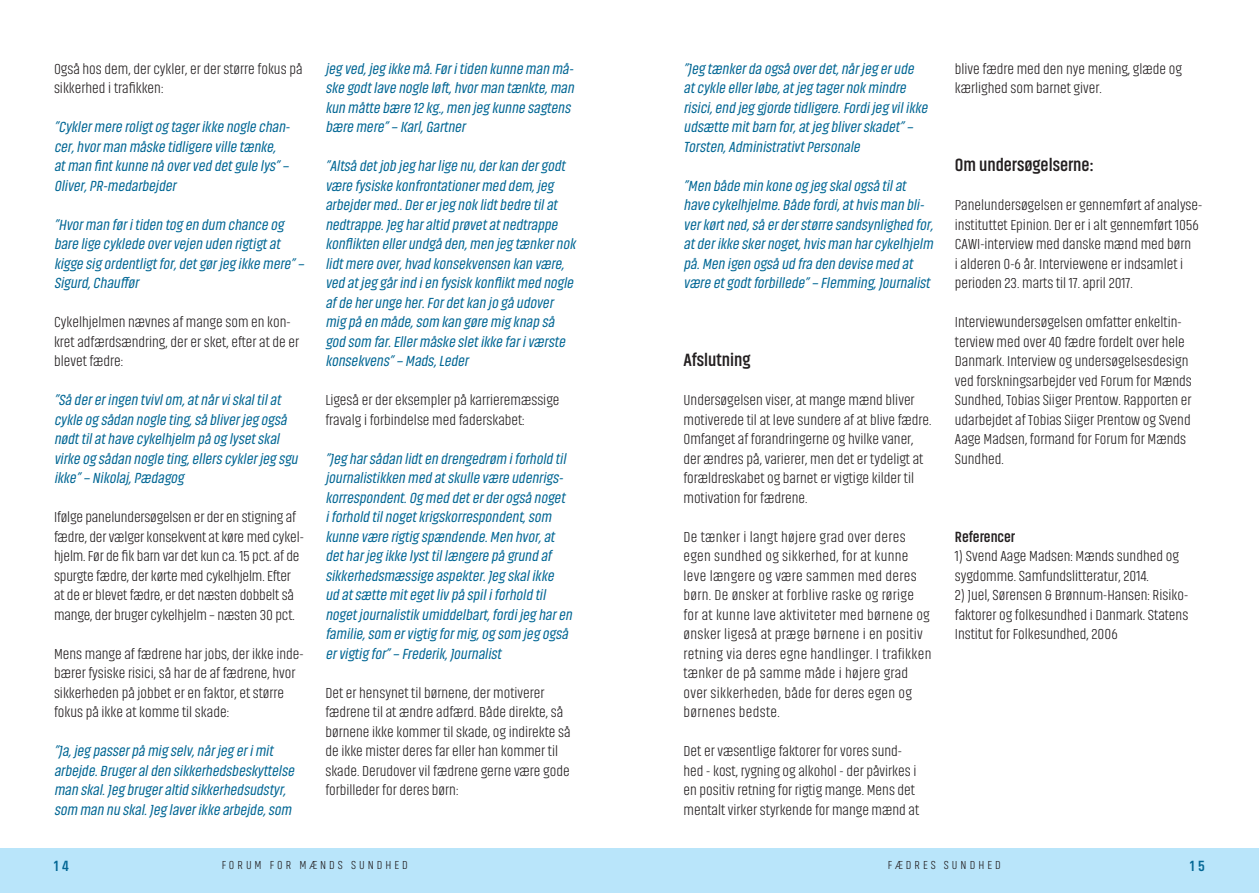
<style>
.page{position:relative;width:1259px;height:893px;background:#fff}
.page>*{position:absolute;margin:0;border:0;box-sizing:border-box;transform-origin:0 0}
.Rubrik{font:700 18px "Akhand";color:#231f20}
.Kursiv{font:italic 15px/19.5px "Akhand";color:#016694}
.Brød{font:300 15px/19.5px "Akhand";color:#231f20}
.Brød-2{font:300 15px/19.5px "Akhand";letter-spacing:.02em;color:#231f20}
.Brød-3{font:700 15px "Akhand";color:#231f20}
.t1{font:700 15px "Akhand";color:#016694}
.t2{font:300 12px "Akhand";letter-spacing:.25em;color:#231f20}
</style>
<div class="page">
<div style="left:0;top:848px;width:1259px;height:45px;background:#b9e5fa"></div>
<p class="Brød" style="left:54px;top:59px;width:250px">Også hos dem, der cykler, er der større fokus på sikkerhed i trafikken:</p>
<p class="Kursiv" style="left:54px;top:117px;width:240px">”Cyklermere roligtog tagerikke nogle chan&shy;cer,hvorman måske tidligere ville tænke, atman fintkunne nå overved detgule lys”– Oliver,PR-medarbejder</p>
<p class="Kursiv" style="left:54px;top:215px;width:254px">”Hvorman føritiden tog en dum chance og bare lige cyklede overvejen uden rigtigtat kigge sig ordentligtfor,detgørjeg ikke mere”– Sigurd,Chauffør</p>
<p class="Brød" style="left:54px;top:312px;width:247px">Cykelhjelmen nævnes af mange som en kon&shy;kret adfærdsændring, der er sket, efter at de er blevet fædre:</p>
<p class="Kursiv" style="left:54px;top:390px;width:248px">”Så dereringen tvivlom,atnårviskaltilat cykle og sådan nogle ting,så bliverjeg også nødttilathave cykelhjelm på og lysetskal virke og sådan nogle ting,ellers cyklerjeg sgu ikke”– Nikolaj,Pædagog</p>
<p class="Brød" style="left:54px;top:507px;width:251px">Ifølge panelundersøgelsen er der en stigning af fædre, der vælger konsekvent at køre med cykel&shy;hjelm. Før de fik barn var det kun ca. 15 pct. af de spurgte fædre, der kørte med cykelhjelm. Efter at de er blevet fædre, er det næsten dobbelt så mange, der bruger cykelhjelm – næsten 30 pct.</p>
<p class="Brød" style="left:54px;top:644px;width:251px">Mens mange af fædrene har jobs, der ikke inde&shy;bærer fysiske risici, så har de af fædrene, hvor sikkerheden på jobbet er en faktor, et større fokus på ikke at komme til skade:</p>
<p class="Kursiv" style="left:54px;top:741px;width:244px">”Ja,jeg passerpå mig selv,nårjeg erimit arbejde.Brugeralden sikkerhedsbeskyttelse man skal.Jeg brugeraltid sikkerhedsudstyr, som man nu skal.Jeg laverikke arbejde,som</p>
<p class="Kursiv" style="left:325px;top:59px;width:253px">jeg ved,jeg ikke må.Føritiden kunne man må&shy;ske godtlave nogle løft,hvorman tænkte,man kun måtte bære 12 kg.,men jeg kunne sagtens bære mere”– Karl,Gartner</p>
<p class="Kursiv" style="left:325px;top:156px;width:254px">”Altså detjob jeg harlige nu,derkan dergodt være fysiske konfrontationermed dem,jeg arbejdermed..Dererjeg nok lidtbedre tilat nedtrappe.Jeg haraltid prøvetatnedtrappe konflikten ellerundgå den,men jeg tænkernok lidtmere over,hvad konsekvensen kan være, ved atjeg gårind ien fysisk konfliktmed nogle afde herunge her.Fordetkan jo gå udover mig på en måde,som kan gøre mig knap så god som far.Ellermåske sletikke fariværste konsekvens”– Mads,Leder</p>
<p class="Brød" style="left:325px;top:390px;width:236px">Ligeså er der eksempler på karrieremæssige fravalg i forbindelse med faderskabet:</p>
<p class="Kursiv" style="left:325px;top:449px;width:251px">”Jeg harsådan lidten drengedrøm iforhold til journalistikken med atskulle være udenrigs&shy;korrespondent.Og med deterderogså noget iforhold tilnogetkrigskorrespondent,som kunne være rigtig spændende.Men hvor,at detharjeg ikke lysttillængere på grund af sikkerhedsmæssige aspekter.Jeg skalikke ud atsætte mitegetliv på spiliforhold til nogetjournalistik umiddelbart,fordijeg haren familie,som ervigtig formig,og som jeg også ervigtig for”– Frederik,Journalist</p>
<p class="Brød" style="left:325px;top:683px;width:247px">Det er hensynet til børnene, der motiverer fædrene til at ændre adfærd. Både direkte, så børnene ikke kommer til skade, og indirekte så de ikke mister deres far eller han kommer til skade. Derudover vil fædrene gerne være gode forbilleder for deres børn:</p>
<p class="Kursiv" style="left:683px;top:59px;width:248px">”Jeg tænkerda også overdet,nårjeg erude atcykle ellerløbe,atjeg tagernok mindre risici,end jeg gjorde tidligere.Fordijeg vilikke udsætte mitbarn for,atjeg bliverskadet”– Torsten,AdministrativtPersonale</p>
<p class="Kursiv" style="left:683px;top:176px;width:254px">”Men både min kone og jeg skalogså tilat have cykelhjelme.Både fordi,athvis man bli&shy;verkørtned,så erderstørre sandsynlighed for, atderikke skernoget,hvis man harcykelhjelm på.Men igen også ud fra den devise med at være etgodtforbillede”– Flemming,Journalist</p>
<p class="Rubrik" style="left:683px;top:350px;width:68px">Afslutning</p>
<p class="Brød" style="left:683px;top:390px;width:249px">Undersøgelsen viser, at mange mænd bliver motiverede til at leve sundere af at blive fædre.<br>Omfanget af forandringerne og hvilke vaner, der ændres på, varierer, men det er tydeligt at forældreskabet og barnet er vigtige kilder til motivation for fædrene.</p>
<p class="Brød-2" style="left:683px;top:527px;width:249px">De tænker i langt højere grad over deres egen sundhed og sikkerhed, for at kunne leve længere og være sammen med deres børn. De ønsker at forblive raske og rørige for at kunne lave aktiviteter med børnene og ønsker ligeså at præge børnene i en positiv retning via deres egne handlinger. I trafikken tænker de på samme måde i højere grad over sikkerheden, både for deres egen og børnenes bedste.</p>
<p class="Brød" style="left:683px;top:741px;width:237px">Det er væsentlige faktorer for vores sund&shy;hed - kost, rygning og alkohol - der påvirkes i en positiv retning for rigtig mange. Mens det mentalt virker styrkende for mange mænd at</p>
<p class="Brød" style="left:955px;top:59px;width:228px">blive fædre med den nye mening, glæde og kærlighed som barnet giver.</p>
<p class="Rubrik" style="left:955px;top:155px;width:140px">Om undersøgelserne:</p>
<p class="Brød" style="left:955px;top:195px;width:249px">Panelundersøgelsen er gennemført af analyse&shy;instituttet Epinion. Der er i alt gennemført 1056<br>CAWI-interview med danske mænd med børn<br>i alderen 0-6 år. Interviewene er indsamlet i perioden 23. marts til 17. april 2017.</p>
<p class="Brød" style="left:955px;top:312px;width:238px">Interviewundersøgelsen omfatter enkeltin&shy;terview med over 40 fædre fordelt over hele Danmark. Interview og undersøgelsesdesign ved forskningsarbejder ved Forum for Mænds Sundhed, Tobias Siiger Prentow. Rapporten er udarbejdet af Tobias Siiger Prentow og Svend Aage Madsen, formand for Forum for Mænds Sundhed.</p>
<p class="Brød-3" style="left:955px;top:528px;width:62px">Referencer</p>
<p class="Brød" style="left:955px;top:546px;width:225px">1) Svend Aage Madsen: Mænds sundhed og sygdomme. Samfundslitteratur, 2014.</p>
<p class="Brød" style="left:955px;top:585px;width:235px;text-align:justify">2) Juel, Sørensen &amp; Brønnum-Hansen: Risiko&shy;faktorer og folkesundhed i Danmark. Statens Institut for Folkesundhed, 2006</p>
<p class="t1" style="left:54px;top:858px;width:16px">14</p>
<p class="t2" style="left:222px;top:858px;width:188px">FORUM FOR MÆNDS SUNDHED</p>
<p class="t2" style="left:888px;top:858px;width:114px">FÆDRES SUNDHED</p>
<p class="t1" style="left:1190px;top:858px;width:16px">15</p>
</div>
